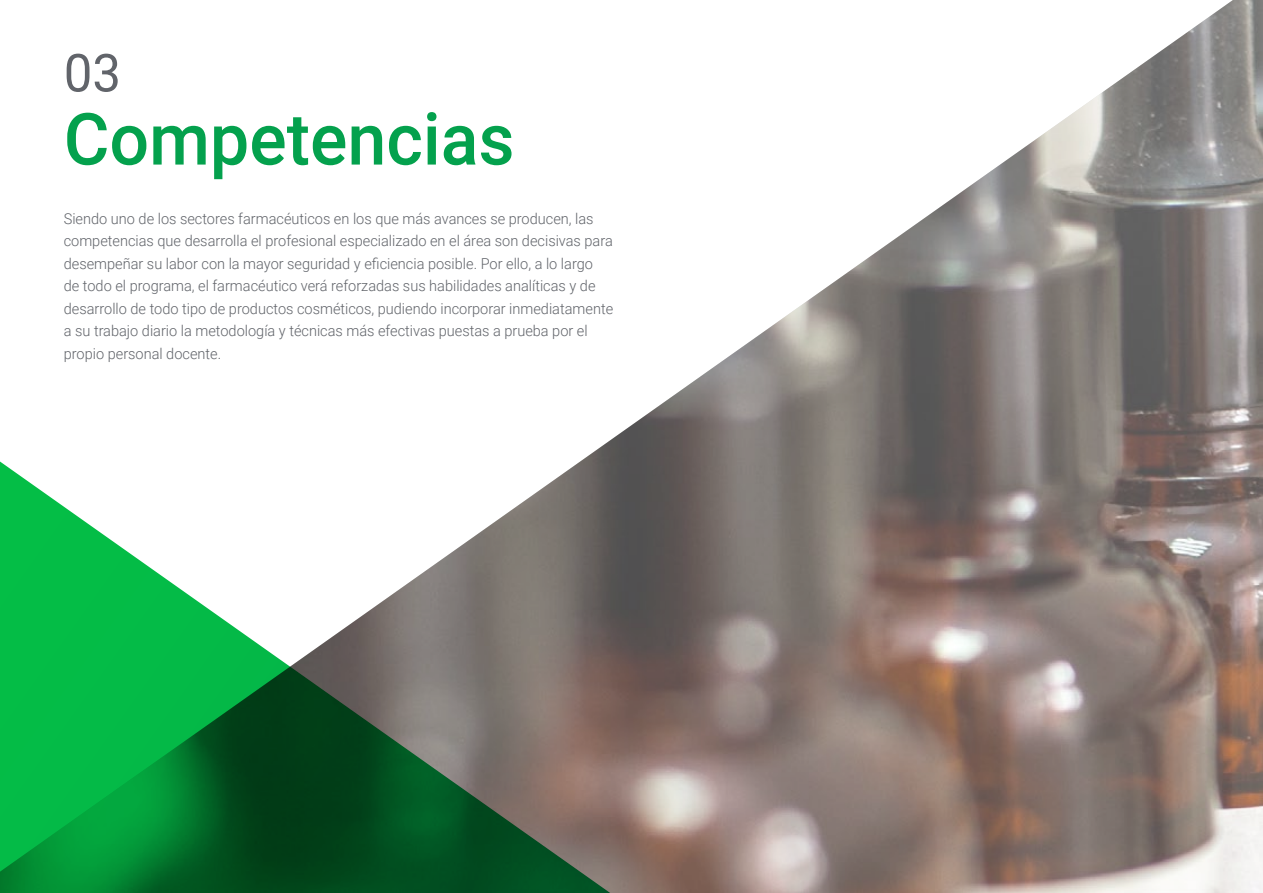
<style>
.page{position:relative;width:1263px;height:893px;background:#fff}
.page>*{position:absolute;margin:0;border:0;box-sizing:border-box;transform-origin:0 0}
.t1{font:500 72px "Roboto";color:#04a14d}
.t2{font:52.5px "Roboto";color:#61646a}
.t3{font:300 15px/22.5px "Roboto";color:#61646a}
</style>
<div class="page">
<img style="left:602px;top:0;width:661px;height:893px">
<svg style="left:0;top:446px;width:640px;height:447px"></svg>
<h2 class="t2" style="left:64px;top:36px;width:59px">03</h2>
<h1 class="t1" style="left:64px;top:89px;width:452px">Competencias</h1>
<p class="t3" style="left:64px;top:207px;width:551px">Siendo uno de los sectores farmacéuticos en los que más avances se producen, las competencias que desarrolla el profesional especializado en el área son decisivas para desempeñar su labor con la mayor seguridad y eficiencia posible. Por ello, a lo largo<br>de todo el programa, el farmacéutico verá reforzadas sus habilidades analíticas y de desarrollo de todo tipo de productos cosméticos, pudiendo incorporar inmediatamente a su trabajo diario la metodología y técnicas más efectivas puestas a prueba por el propio personal docente.</p>
</div>
